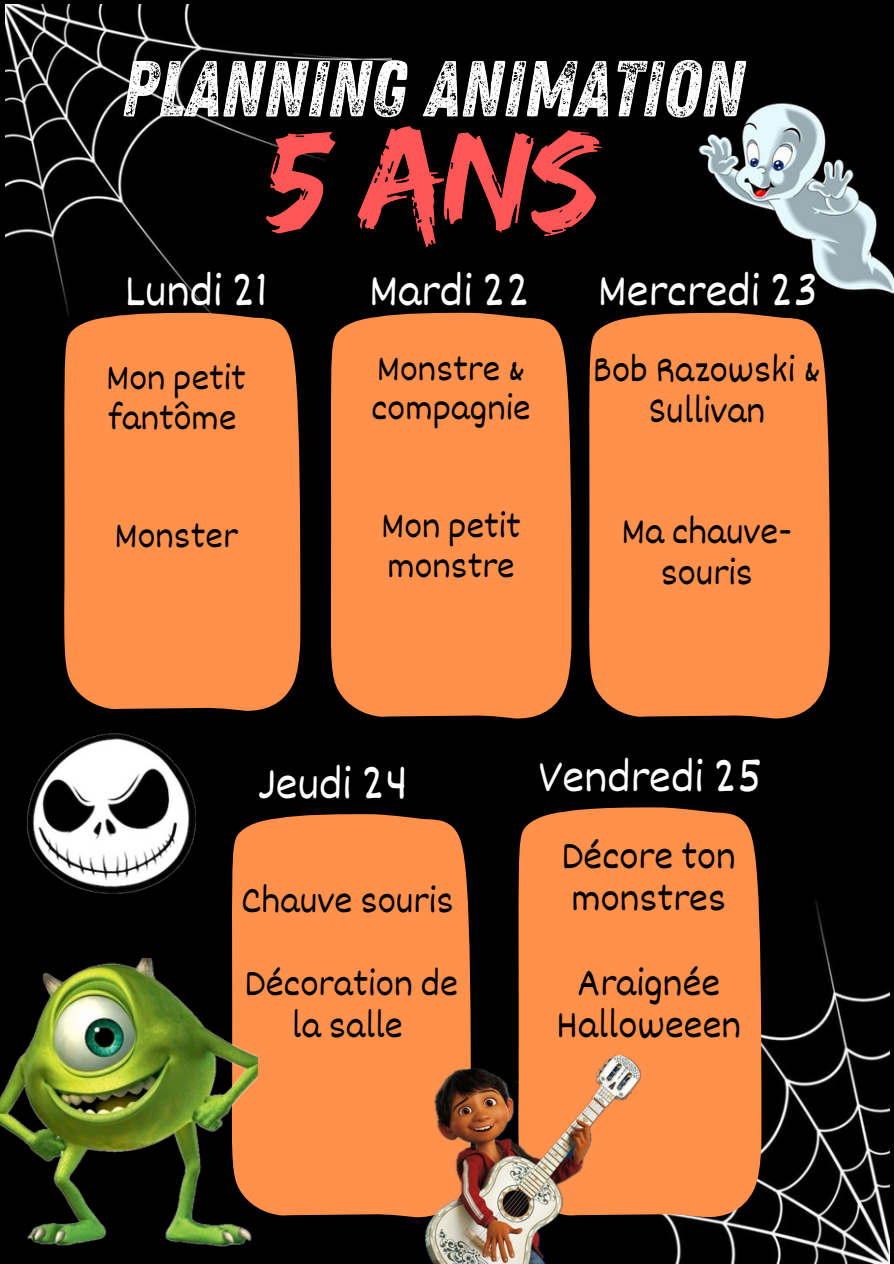
<style>
.page{position:relative;width:894px;height:1264px;background:#fff}
.page>*{position:absolute;margin:0;border:0;box-sizing:border-box;transform-origin:0 0}
.t1{font:46.8px "Dekko";color:#fff}
.t2{font:40.2px/42.3px "Dekko";color:#000}
.t3{font:38.7px/41.7px "Dekko";color:#000;text-align:center}
.t4{font:38.25px/40.5px "Dekko";color:#000;text-align:center}
.t5{font:37.5px/39.3px "Dekko";color:#000}
</style>
<div class="page">
<div style="left:0;top:0;width:893px;height:1263px;background:#000"></div>
<img style="left:5px;top:4px;width:206px;height:309px">
<svg style="left:331px;top:313px;width:240px;height:405px;fill:#ff914d"></svg>
<img style="left:698px;top:102px;width:195px;height:192px">
<svg style="left:589px;top:313px;width:240px;height:405px;fill:#ff914d"></svg>
<div style="left:64px;top:313px;width:236px;height:398px;background:#ff914d"></div>
<img style="left:662px;top:900px;width:226px;height:363px">
<div style="left:518px;top:807px;width:243px;height:410px;background:#ff914d"></div>
<div style="left:232px;top:814px;width:239px;height:403px;background:#ff914d"></div>
<img style="left:0;top:958px;width:258px;height:288px">
<img style="left:425px;top:1055px;width:215px;height:208px">
<img style="left:28px;top:734px;width:167px;height:159px">
<img style="left:115px;top:42px;width:639px;height:98px">
<img style="left:249px;top:96px;width:370px;height:152px">
<p class="t1" style="left:125px;top:262px;width:144px">Lundi 21</p>
<p class="t1" style="left:369px;top:262px;width:163px">Mardi 22</p>
<p class="t1" style="left:597px;top:262px;width:222px">Mercredi 23</p>
<p class="t5" style="left:106px;top:356px;width:141px">Mon petit fantôme</p>
<h3 class="t5" style="left:114px;top:514px;width:125px">Monster</h3>
<p class="t5" style="left:371px;top:347px;width:160px">Monstre &amp; compagnie</p>
<p class="t5" style="left:381px;top:505px;width:141px">Mon petit monstre</p>
<h3 class="t4" style="left:592px;top:347px;width:229px">Bob Razowski &amp;<br>Sullivan</h3>
<p class="t4" style="left:621px;top:509px;width:172px">Ma chauve&shy;souris</p>
<p class="t1" style="left:258px;top:754px;width:152px">Jeudi 24</p>
<p class="t1" style="left:538px;top:748px;width:225px">Vendredi 25</p>
<p class="t3" style="left:241px;top:878px;width:214px">Chauve souris</p>
<p class="t3" style="left:244px;top:961px;width:215px">Décoration de la salle</p>
<p class="t2" style="left:561px;top:833px;width:176px">Décore ton monstres</p>
<p class="t2" style="left:556px;top:959px;width:186px;text-align:center">Araignée<br>Halloweeen</p>
</div>
